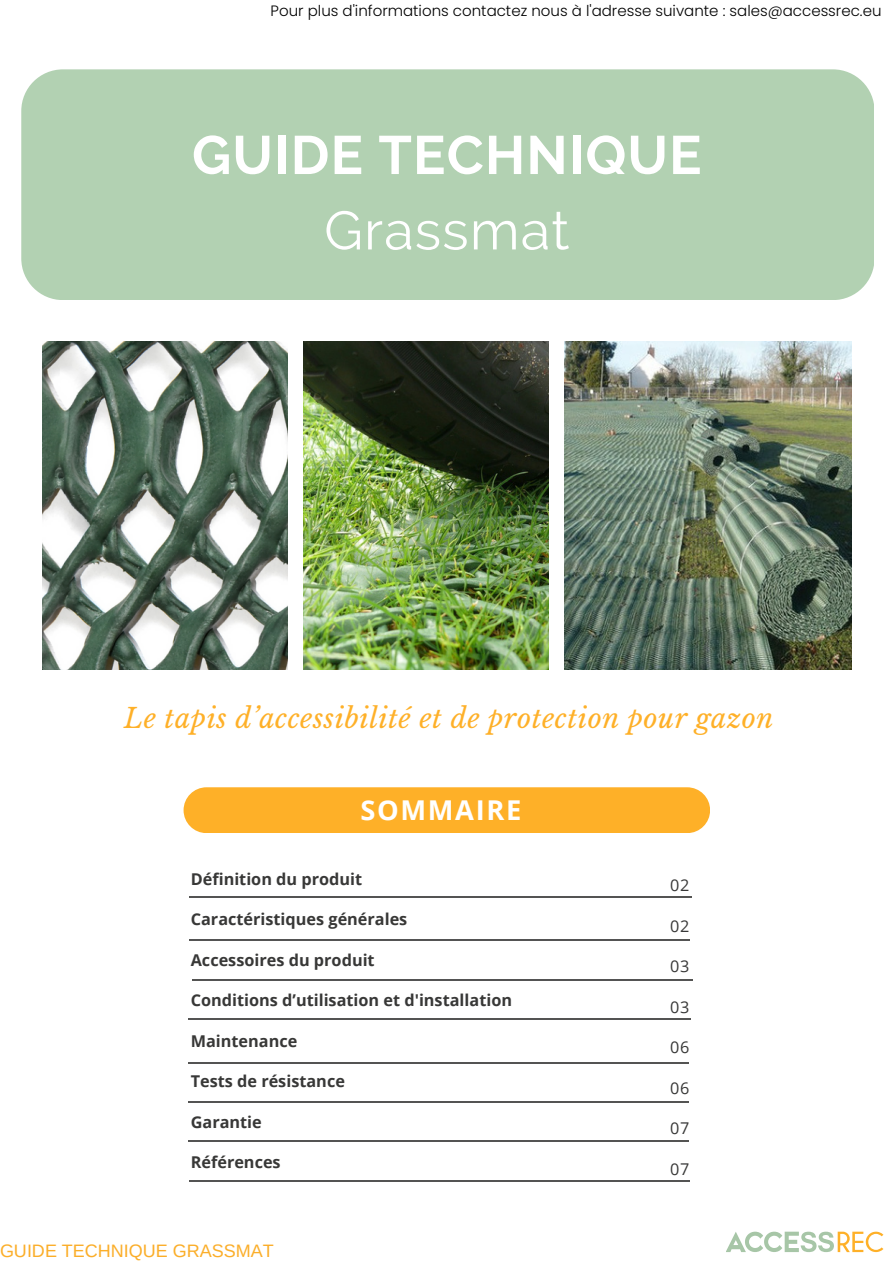
<style>
.page{position:relative;width:894px;height:1264px;background:#fff}
.page>*{position:absolute;margin:0;border:0;box-sizing:border-box;transform-origin:0 0}
.t1{font:700 54px/75.3px "Raleway";letter-spacing:.02em;color:#fff;text-align:center}
.t2{font:700 27.3px "Open Sans";letter-spacing:.06em;color:#fff}
.t3{font:italic 27px "Libre Baskerville";letter-spacing:.02em;color:#feb028}
.t4{font:18px "Arimo";color:#fbae2a}
.t5{font:700 16.2px "Open Sans";color:#383837}
.t6{font:16.2px "Open Sans";letter-spacing:.05em;color:#383837}
.t7{font:300 15px "Poppins";color:#000}
.s1{font-weight:400}
</style>
<div class="page">
<hr style="left:190px;top:896px;width:501px;height:2px;background:#545453">
<hr style="left:192px;top:979px;width:500px;height:1px;background:#545453">
<hr style="left:189px;top:1018px;width:501px;height:1px;background:#545453">
<div style="left:183px;top:787px;width:527px;height:46px;background:#feb028;border-radius:23px"></div>
<hr style="left:190px;top:939px;width:499px;height:1px;background:#545453">
<hr style="left:189px;top:1061px;width:499px;height:2px;background:#545453">
<hr style="left:189px;top:1101px;width:499px;height:1px;background:#545453">
<hr style="left:189px;top:1140px;width:499px;height:1px;background:#545453">
<div style="left:21px;top:69px;width:852px;height:231px;background:#b2d1b2;border-radius:42px"></div>
<svg style="left:726px;top:1231px;width:157px;height:21px"></svg>
<img style="left:564px;top:342px;width:286px;height:327px">
<img style="left:303px;top:342px;width:245px;height:327px">
<img style="left:43px;top:342px;width:244px;height:327px">
<hr style="left:190px;top:1180px;width:499px;height:1px;background:#545453">
<h2 class="t7" style="left:270px;top:0;width:612px">Pour plus d'informations contactez nous à l'adresse suivante : sales@accessrec.eu</h2>
<h3 class="t1" style="left:192px;top:117px;width:511px">GUIDE TECHNIQUE<br><span class="s1">Grassmat</span></h3>
<p class="t3" style="left:124px;top:702px;width:650px">Le tapis d’accessibilité et de protection pour gazon</p>
<p class="t2" style="left:360px;top:791px;width:162px">SOMMAIRE</p>
<p class="t5" style="left:191px;top:867px;width:173px">Définition du produit</p>
<p class="t5" style="left:191px;top:907px;width:218px">Caractéristiques générales</p>
<p class="t5" style="left:191px;top:948px;width:185px">Accessoires du produit</p>
<p class="t5" style="left:191px;top:988px;width:323px">Conditions d’utilisation et d'installation</p>
<p class="t5" style="left:191px;top:1029px;width:108px">Maintenance</p>
<p class="t5" style="left:191px;top:1069px;width:156px">Tests de résistance</p>
<p class="t5" style="left:191px;top:1110px;width:73px">Garantie</p>
<p class="t5" style="left:191px;top:1150px;width:91px">Références</p>
<h4 class="t4" style="left:0;top:1240px;width:275px">GUIDE TECHNIQUE GRASSMAT</h4>
<h1 class="t6" style="left:670px;top:874px;width:21px">02</h1>
<h1 class="t6" style="left:670px;top:914px;width:21px">02</h1>
<h1 class="t6" style="left:670px;top:955px;width:21px">03</h1>
<h1 class="t6" style="left:670px;top:995px;width:21px">03</h1>
<h1 class="t6" style="left:670px;top:1036px;width:21px">06</h1>
<h1 class="t6" style="left:670px;top:1076px;width:21px">06</h1>
<p class="t6" style="left:670px;top:1117px;width:21px">07</p>
<p class="t6" style="left:670px;top:1157px;width:21px">07</p>
</div>
